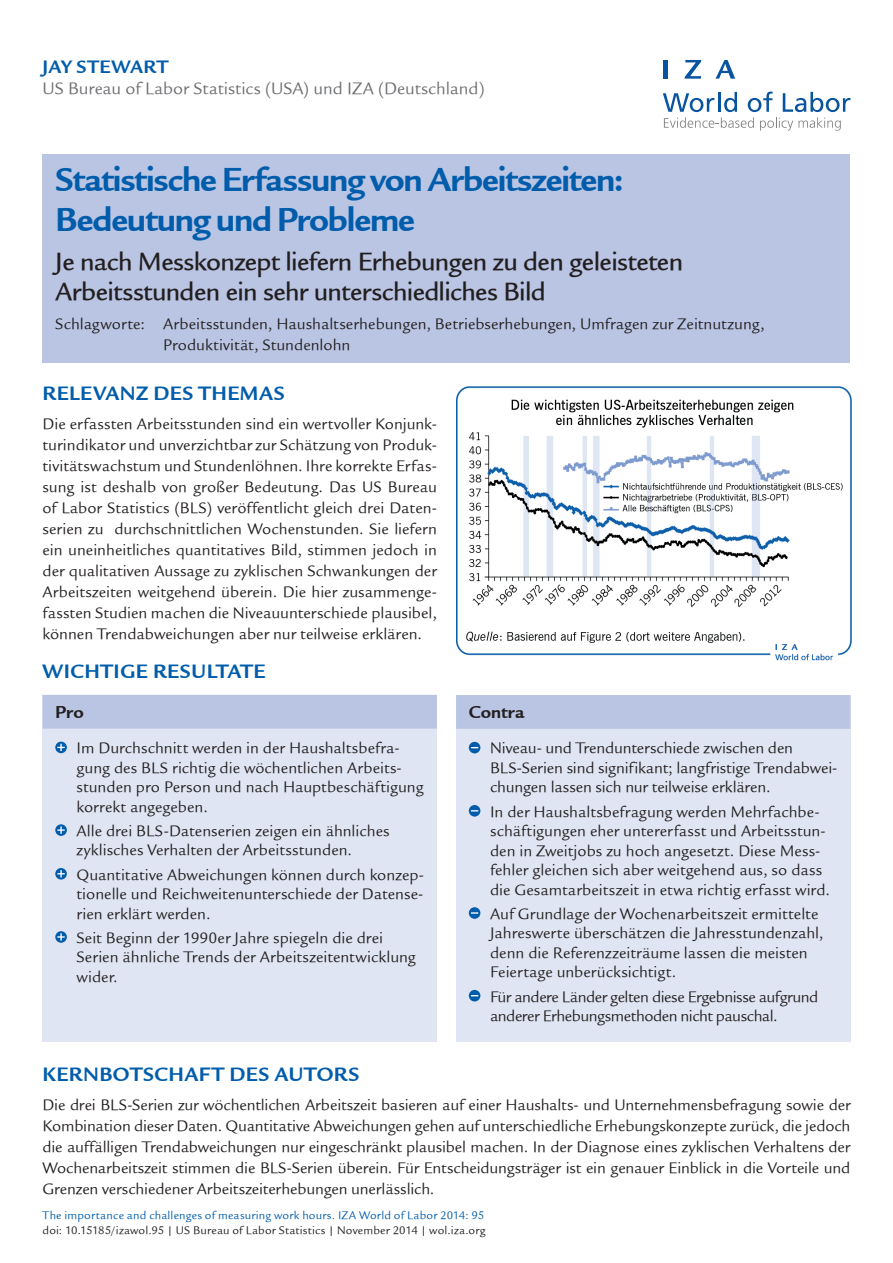
<style>
.page{position:relative;width:893px;height:1263px;background:#fff}
.page>*{position:absolute;margin:0;border:0;box-sizing:border-box;transform-origin:0 0}
.t1{font:36px/40.5px "Legacy Sans ITCTT Bold";letter-spacing:-.03em;color:#015dab}
.t2{font:27px/30px "Legacy Sans Md ITCTT Medium";letter-spacing:-.02em;color:#231f20}
.t3{font:21px "Legacy Sans ITCTT Bold";letter-spacing:.02em;color:#015dab}
.t4{font:19.5px "Legacy Sans ITCTT Bold";letter-spacing:.025em;color:#015dab}
.t5{font:18.75px "Legacy Sans ITCTT Bold";color:#231f20}
.t6{font:18px "Legacy Sans ITCTT Book";color:#6c6d70}
.t7{font:16.5px/19.5px "Legacy Sans ITCTT Book";letter-spacing:.005em;color:#231f20}
.t8{font:16.5px/19.5px "Legacy Sans ITCTT Book";letter-spacing:-.025em;color:#231f20}
.t9{font:12px "Legacy Sans ITCTT Book";letter-spacing:.015em;color:#231f20}
.t10{font:12px "Legacy Sans ITCTT Book";letter-spacing:.015em;color:#015dab}
</style>
<div class="page">
<svg style="left:663px;top:92px;width:187px;height:39px"></svg>
<hr style="left:664px;top:60px;width:4px;height:19px;background:#0854a0">
<svg style="left:685px;top:60px;width:16px;height:19px"></svg>
<svg style="left:716px;top:60px;width:19px;height:19px"></svg>
<div style="left:43px;top:154px;width:807px;height:209px;background:#b9c5e3"></div>
<div style="left:43px;top:695px;width:394px;height:347px;background:#e0e5f3"></div>
<div style="left:43px;top:695px;width:394px;height:34px;background:#b9c5e3"></div>
<svg style="left:55px;top:742px;width:12px;height:11px"></svg>
<svg style="left:57px;top:744px;width:8px;height:7px"></svg>
<svg style="left:55px;top:824px;width:12px;height:12px"></svg>
<svg style="left:57px;top:826px;width:8px;height:8px"></svg>
<svg style="left:55px;top:868px;width:12px;height:11px"></svg>
<svg style="left:57px;top:870px;width:8px;height:7px"></svg>
<svg style="left:55px;top:931px;width:12px;height:12px"></svg>
<svg style="left:57px;top:933px;width:8px;height:8px"></svg>
<div style="left:456px;top:695px;width:394px;height:347px;background:#e0e5f3"></div>
<div style="left:456px;top:695px;width:394px;height:34px;background:#b9c5e3"></div>
<svg style="left:469px;top:742px;width:11px;height:11px"></svg>
<svg style="left:469px;top:805px;width:11px;height:12px"></svg>
<div style="left:469px;top:907px;width:11px;height:12px;background:#015dab;border-radius:50%"></div>
<svg style="left:471px;top:912px;width:7px;height:2px"></svg>
<svg style="left:469px;top:990px;width:11px;height:11px"></svg>
<img style="left:456px;top:387px;width:395px;height:274px">
<p class="t4" style="left:43px;top:55px;width:127px">JAY STEWART</p>
<p class="t6" style="left:43px;top:79px;width:444px">US Bureau of Labor Statistics (USA) und IZA (Deutschland)</p>
<h1 class="t1" style="left:55px;top:159px;width:570px">Statistische Erfassung von Arbeitszeiten:<br>Bedeutung und Probleme</h1>
<h2 class="t2" style="left:55px;top:246px;width:629px">Je nach Messkonzept liefern Erhebungen zu den geleisteten<br>Arbeitsstunden ein sehr unterschiedliches Bild</h2>
<p class="t7" style="left:163px;top:314px;width:603px;line-height:21px;text-indent:-108px">Schlagworte: Arbeitsstunden, Haushaltserhebungen, Betriebserhebungen, Umfragen zur Zeitnutzung,<br>Produktivität, Stundenlohn</p>
<p class="t3" style="left:43px;top:381px;width:244px">RELEVANZ DES THEMAS</p>
<p class="t7" style="left:43px;top:414px;width:396px;line-height:21px;text-align:justify">Die erfassten Arbeitsstunden sind ein wertvoller Konjunk&shy;turindikator und unverzichtbar zur Schätzung von Produk&shy;tivitätswachstum und Stundenlöhnen. Ihre korrekte Erfas&shy;sung ist deshalb von großer Bedeutung. Das US Bureau of Labor Statistics (BLS) veröffentlicht gleich drei Daten&shy;serien zu durchschnittlichen Wochenstunden. Sie liefern ein uneinheitliches quantitatives Bild, stimmen jedoch in der qualitativen Aussage zu zyklischen Schwankungen der Arbeitszeiten weitgehend überein. Die hier zusammenge&shy;fassten Studien machen die Niveauunterschiede plausibel, können Trendabweichungen aber nur teilweise erklären.</p>
<p class="t3" style="left:43px;top:659px;width:225px">WICHTIGE RESULTATE</p>
<p class="t5" style="left:55px;top:701px;width:30px">Pro</p>
<p class="t7" style="left:77px;top:738px;width:349px">Im Durchschnitt werden in der Haushaltsbefra&shy;gung des BLS richtig die wöchentlichen Arbeits&shy;stunden pro Person und nach Hauptbeschäftigung korrekt angegeben.</p>
<p class="t7" style="left:77px;top:821px;width:315px">Alle drei BLS-Datenserien zeigen ein ähnliches zyklisches Verhalten der Arbeitsstunden.</p>
<p class="t7" style="left:77px;top:865px;width:349px;text-align:justify">Quantitative Abweichungen können durch konzep&shy;tionelle und Reichweitenunterschiede der Datense&shy;rien erklärt werden.</p>
<p class="t7" style="left:77px;top:928px;width:341px">Seit Beginn der 1990er Jahre spiegeln die drei<br>Serien ähnliche Trends der Arbeitszeitentwicklung wider.</p>
<p class="t5" style="left:469px;top:702px;width:57px">Contra</p>
<p class="t7" style="left:490px;top:739px;width:349px">Niveau- und Trendunterschiede zwischen den<br>BLS-Serien sind signifikant; langfristige Trendabwei&shy;chungen lassen sich nur teilweise erklären.</p>
<p class="t7" style="left:490px;top:802px;width:341px">In der Haushaltsbefragung werden Mehrfachbe&shy;schäftigungen eher untererfasst und Arbeitsstun&shy;den in Zweitjobs zu hoch angesetzt. Diese Mess&shy;fehler gleichen sich aber weitgehend aus, so dass die Gesamtarbeitszeit in etwa richtig erfasst wird.</p>
<p class="t7" style="left:490px;top:904px;width:335px">Auf Grundlage der Wochenarbeitszeit ermittelte Jahreswerte überschätzen die Jahresstundenzahl, denn die Referenzzeiträume lassen die meisten Feiertage unberücksichtigt.</p>
<p class="t8" style="left:490px;top:987px;width:330px">Für andere Länder gelten diese Ergebnisse aufgrund anderer Erhebungsmethoden nicht pauschal.</p>
<p class="t3" style="left:43px;top:1062px;width:319px">KERNBOTSCHAFT DES AUTORS</p>
<p class="t7" style="left:43px;top:1095px;width:809px;line-height:21px;text-align:justify">Die drei BLS-Serien zur wöchentlichen Arbeitszeit basieren auf einer Haushalts- und Unternehmensbefragung sowie der Kombination dieser Daten. Quantitative Abweichungen gehen auf unterschiedliche Erhebungskonzepte zurück, die jedoch die auffälligen Trendabweichungen nur eingeschränkt plausibel machen. In der Diagnose eines zyklischen Verhaltens der Wochenarbeitszeit stimmen die BLS-Serien überein. Für Entscheidungsträger ist ein genauer Einblick in die Vorteile und Grenzen verschiedener Arbeitszeiterhebungen unerlässlich.</p>
<p class="t10" style="left:43px;top:1209px;width:443px">The importance and challenges of measuring work hours. IZA World of Labor 2014: 95</p>
<p class="t9" style="left:43px;top:1224px;width:445px">doi: 10.15185/izawol.95 | US Bureau of Labor Statistics | November 2014 | wol.iza.org</p>
</div>
